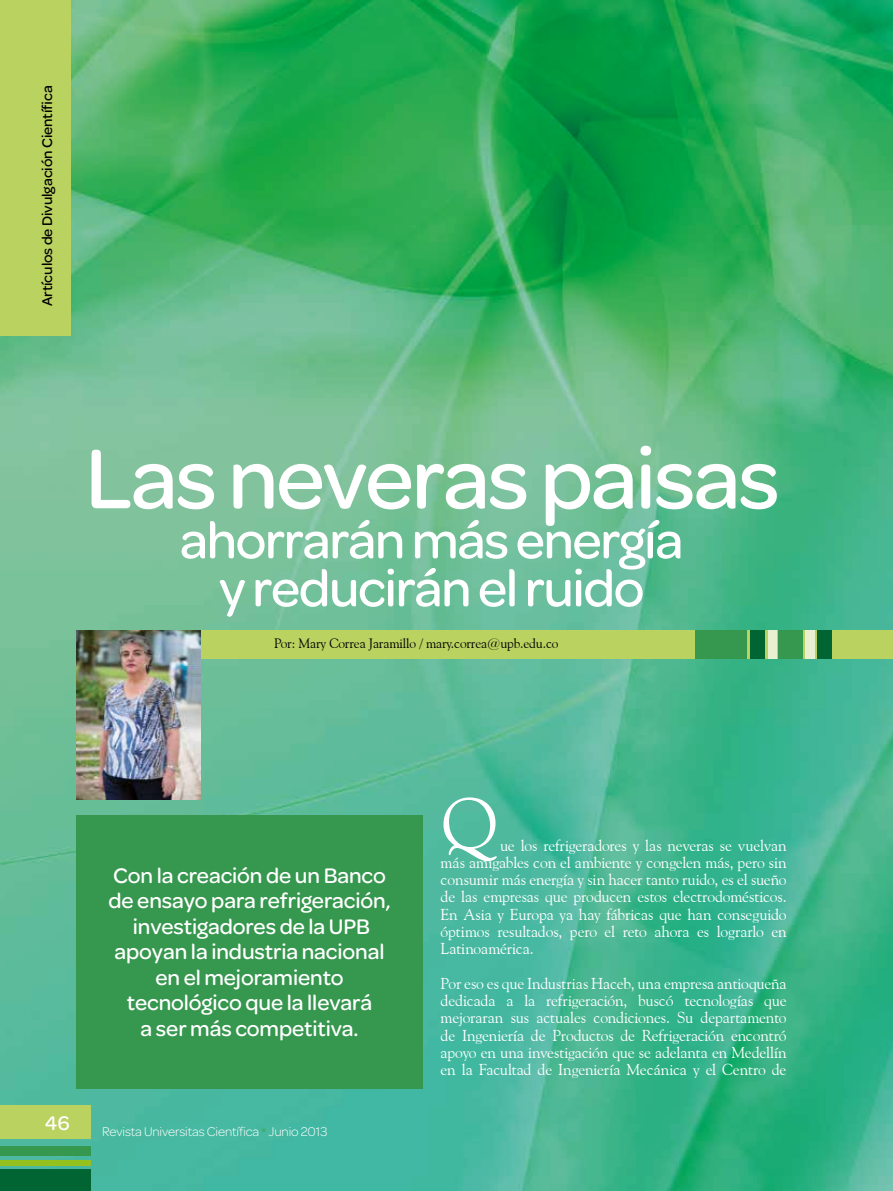
<style>
.page{position:relative;width:893px;height:1191px;background:#fff}
.page>*{position:absolute;margin:0;border:0;box-sizing:border-box;transform-origin:0 0}
.t1{font:500 90px "Omnes";letter-spacing:-.025em;color:#fff}
.t2{font:72px "Goudy Old Style BT";color:#fff}
.t3{font:500 54px/48px "Omnes";letter-spacing:-.025em;color:#fff;text-align:center}
.t4{font:500 22.5px/25.5px "Omnes";letter-spacing:-.005em;color:#fff;text-align:center}
.t5{font:500 21px "Omnes";color:#fff}
.t6{font:15.75px/17.2px "Goudy Old Style BT";letter-spacing:-.015em;color:#fff;text-align:justify}
.t7{font:500 15px "Omnes";letter-spacing:-.005em;color:#000}
.t8{font:13.5px "Goudy Old Style BT";letter-spacing:-.01em;color:#000}
.t9{font:300 13.5px "Omnes";letter-spacing:-.01em;color:#fff}
.s1{color:#3aaa35}
</style>
<div class="page">
<img style="left:0;top:0;width:893px;height:1191px">
<div style="left:185px;top:630px;width:708px;height:29px;background:#bad25f"></div>
<img style="left:77px;top:630px;width:123px;height:169px">
<div style="left:77px;top:815px;width:346px;height:274px;background:#36974e"></div>
<div style="left:750px;top:630px;width:15px;height:29px;background:#006533"></div>
<div style="left:817px;top:630px;width:15px;height:29px;background:#006533"></div>
<div style="left:778px;top:630px;width:25px;height:29px;background:#36974e"></div>
<div style="left:768px;top:630px;width:8px;height:29px;background:#e9f0d2"></div>
<div style="left:696px;top:630px;width:51px;height:29px;background:#36974e"></div>
<div style="left:805px;top:630px;width:9px;height:29px;background:#e9f0d2"></div>
<div style="left:0;top:0;width:71px;height:335px;background:#bad25f"></div>
<div style="left:0;top:1146px;width:91px;height:10px;background:#36974e"></div>
<div style="left:0;top:1169px;width:91px;height:22px;background:#006533"></div>
<div style="left:0;top:1160px;width:91px;height:5px;background:#95c11f"></div>
<div style="left:0;top:1105px;width:91px;height:34px;background:#bad25f"></div>
<p class="t7" style="left:39px;top:306px;width:222px;rotate:-90deg">Artículos de Divulgación Científica</p>
<h1 class="t1" style="left:85px;top:428px;width:696px">Las neveras paisas</h1>
<h3 class="t3" style="left:180px;top:516px;width:505px">ahorrarán más energía y reducirán el ruido</h3>
<p class="t8" style="left:274px;top:635px;width:286px">Por: Mary Correa Jaramillo / mary.correa@upb.edu.co</p>
<h3 class="t5" style="left:45px;top:1111px;width:26px">46</h3>
<h3 class="t4" style="left:108px;top:862px;width:284px">Con la creación de un Banco de ensayo para refrigeración, investigadores de la UPB apoyan la industria nacional en el mejoramiento tecnológico que la llevará<br>a ser más competitiva.</h3>
<p class="t9" style="left:102px;top:1123px;width:227px">Revista Universitas Científica <span class="s1">*</span> Junio 2013</p>
<h2 class="t2" style="left:441px;top:779px;width:58px">Q</h2>
<p class="t6" style="left:441px;top:836px;width:348px;text-indent:59px">ue los refrigeradores y las neveras se vuelvan más amigables con el ambiente y congelen más, pero sin consumir más energía y sin hacer tanto ruido, es el sueño de las empresas que producen estos electrodomésticos.<br>En Asia y Europa ya hay fábricas que han conseguido óptimos resultados, pero el reto ahora es lograrlo en Latinoamérica.</p>
<p class="t6" style="left:441px;top:974px;width:348px">Por eso es que Industrias Haceb, una empresa antioqueña dedicada a la refrigeración, buscó tecnologías que mejoraran sus actuales condiciones. Su departamento de Ingeniería de Productos de Refrigeración encontró apoyo en una investigación que se adelanta en Medellín en la Facultad de Ingeniería Mecánica y el Centro de</p>
</div>
